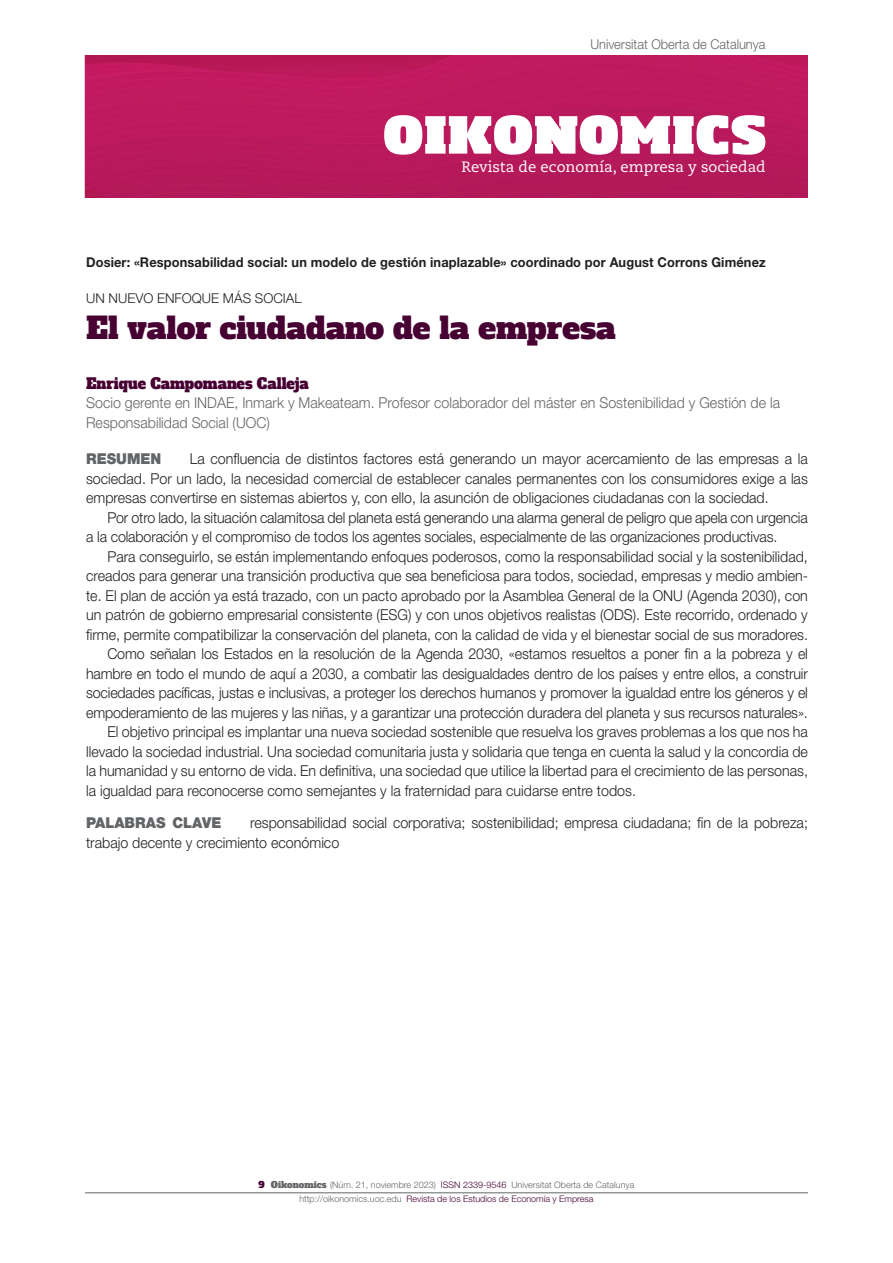
<style>
.page{position:relative;width:893px;height:1263px;background:#fff}
.page>*{position:absolute;margin:0;border:0;box-sizing:border-box;transform-origin:0 0}
._01_titulo{font:30px "Alfa Slab One";color:#460132}
._02_resumen{font:300 15px/19.5px "Helvetica Neue LT Std";color:#231f20;text-align:justify;scale:.95 1}
._01_universidad{font:300 15px/19.5px "Helvetica Neue LT Std";color:#626568;scale:.95 1}
.t1{font:15px "Caecilia LT Std";color:#fff}
._01_autor_1{font:15px "Alfa Slab One";color:#460132;scale:.95 1}
._02_resumen-2{font:900 15px "Helvetica Neue LT Std";color:#626568;scale:.95 1}
._01_articulo{font:700 13.5px "Helvetica Neue LT Std";letter-spacing:.01em;color:#231f20;scale:.95 1}
.t2{font:300 13.5px "Helvetica Neue LT Std";color:#626568;scale:.95 1}
._01_articulo-2{font:300 13.5px "Helvetica Neue LT Std";color:#231f20}
.t3{font:300 9px/13.6px "Helvetica Neue LT Std";color:#626568;text-align:center}
.s1{font-family:"Alfa Slab One";font-weight:400;color:#460132}
.s2{font-family:"Alfa Slab One";font-weight:400}
.s3{color:#460132}
</style>
<div class="page">
<img style="left:85px;top:56px;width:723px;height:142px">
<svg style="left:384px;top:115px;width:381px;height:40px"></svg>
<hr style="left:85px;top:1192px;width:723px;height:1px;background:#626568">
<p class="t2" style="left:590px;top:36px;width:186px">Universitat Oberta de Catalunya</p>
<p class="t1" style="left:461px;top:158px;width:306px">Revista de economía, empresa y sociedad</p>
<p class="_01_articulo" style="left:86px;top:254px;width:717px">Dosier: «Responsabilidad social: un modelo de gestión inaplazable» coordinado por August Corrons Giménez</p>
<p class="_01_articulo-2" style="left:86px;top:290px;width:217px">UN NUEVO ENFOQUE MÁS SOCIAL</p>
<p class="_01_titulo" style="left:86px;top:308px;width:531px">El valor ciudadano de la empresa</p>
<p class="_01_autor_1" style="left:86px;top:373px;width:236px">Enrique Campomanes Calleja</p>
<p class="_01_universidad" style="left:86px;top:393px;width:732px">Socio gerente en INDAE, Inmark y Makeateam. Profesor colaborador del máster en Sostenibilidad y Gestión de la<br>Responsabilidad Social (UOC)</p>
<p class="_02_resumen-2" style="left:86px;top:450px;width:81px">RESUMEN</p>
<p class="_02_resumen" style="left:86px;top:449px;width:761px;text-indent:104px">La confluencia de distintos factores está generando un mayor acercamiento de las empresas a la sociedad. Por un lado, la necesidad comercial de establecer canales permanentes con los consumidores exige a las empresas convertirse en sistemas abiertos y, con ello, la asunción de obligaciones ciudadanas con la sociedad.</p>
<p class="_02_resumen" style="left:86px;top:507px;width:761px;text-indent:21px">Por otro lado, la situación calamitosa del planeta está generando una alarma general de peligro que apela con urgencia a la colaboración y el compromiso de todos los agentes sociales, especialmente de las organizaciones productivas.</p>
<p class="_02_resumen" style="left:86px;top:546px;width:761px;text-indent:21px">Para conseguirlo, se están implementando enfoques poderosos, como la responsabilidad social y la sostenibilidad, creados para generar una transición productiva que sea beneficiosa para todos, sociedad, empresas y medio ambien&shy;te. El plan de acción ya está trazado, con un pacto aprobado por la Asamblea General de la ONU (Agenda 2030), con un patrón de gobierno empresarial consistente (ESG) y con unos objetivos realistas (ODS). Este recorrido, ordenado y firme, permite compatibilizar la conservación del planeta, con la calidad de vida y el bienestar social de sus moradores.</p>
<p class="_02_resumen" style="left:86px;top:644px;width:761px;text-indent:21px">Como señalan los Estados en la resolución de la Agenda 2030, «estamos resueltos a poner fin a la pobreza y el hambre en todo el mundo de aquí a 2030, a combatir las desigualdades dentro de los países y entre ellos, a construir sociedades pacíficas, justas e inclusivas, a proteger los derechos humanos y promover la igualdad entre los géneros y el empoderamiento de las mujeres y las niñas, y a garantizar una protección duradera del planeta y sus recursos naturales».</p>
<p class="_02_resumen" style="left:86px;top:722px;width:761px;text-indent:21px">El objetivo principal es implantar una nueva sociedad sostenible que resuelva los graves problemas a los que nos ha llevado la sociedad industrial. Una sociedad comunitaria justa y solidaria que tenga en cuenta la salud y la concordia de la humanidad y su entorno de vida. En definitiva, una sociedad que utilice la libertad para el crecimiento de las personas, la igualdad para reconocerse como semejantes y la fraternidad para cuidarse entre todos.</p>
<p class="_02_resumen-2" style="left:86px;top:814px;width:144px">PALABRAS CLAVE</p>
<p class="_02_resumen" style="left:86px;top:813px;width:761px;text-indent:164px">responsabilidad social corporativa; sostenibilidad; empresa ciudadana; fin de la pobreza; trabajo decente y crecimiento económico</p>
<p class="t3" style="left:259px;top:1178px;width:377px"><span class="s1">9</span> <span class="s2">Oikonomics</span> (Núm. 21, noviembre 2023) <span class="s3">ISSN 2339-9546</span> Universitat Oberta de Catalunya http://oikonomics.uoc.edu <span class="s3">Revista de los Estudios de Economía y Empresa</span></p>
</div>
